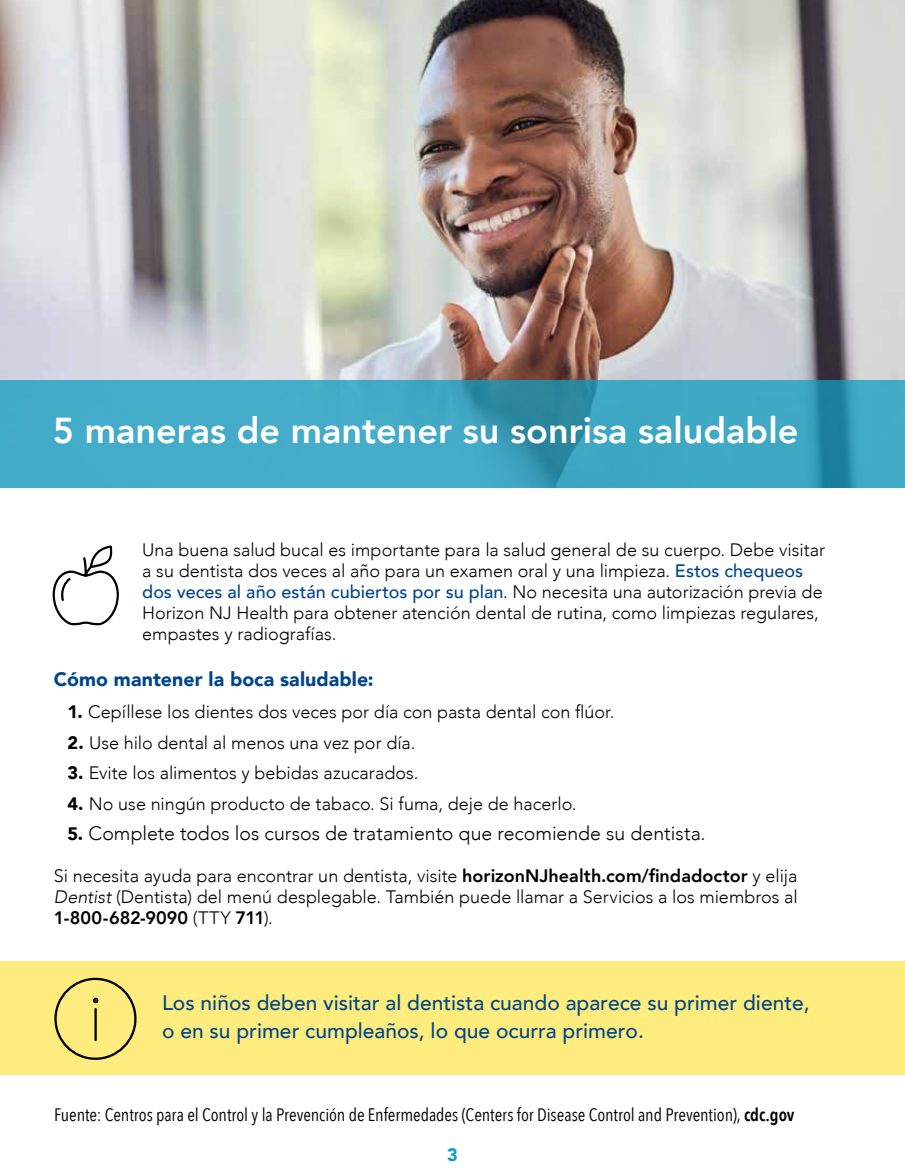
<style>
.page{position:relative;width:905px;height:1175px;background:#fff}
.page>*{position:absolute;margin:0;border:0;box-sizing:border-box;transform-origin:0 0}
.t1{font:800 36px "Avenir";color:#fff}
.t2{font:500 21px/28.5px "Avenir";color:#00468b}
.t3{font:300 19.5px "Avenir";color:#000}
.t4{font:900 19.5px "Avenir";letter-spacing:.005em;color:#00468b}
.t5{font:300 18px/21px "Avenir";color:#000}
.t6{font:18px "Avenir Next Condensed";letter-spacing:-.005em;color:#000}
.t7{font:900 18px "Avenir";color:#129dc0}
.s1{font-weight:500;color:#00468b}
.s2{font-weight:900}
.s3{font-weight:900;font-size:18px}
.s4{font-weight:800}
.s5{font-style:italic}
.s6{font-weight:600}
</style>
<div class="page">
<img style="left:0;top:0;width:904px;height:380px">
<svg style="left:0;top:380px;width:904px;height:108px;background:#3ea5c1"></svg>
<svg style="left:53px;top:545px;width:66px;height:80px"></svg>
<div style="left:0;top:961px;width:904px;height:114px;background:#ffec7e"></div>
<svg style="left:54px;top:977px;width:82px;height:82px"></svg>
<h1 class="t1" style="left:53px;top:402px;width:747px">5 maneras de mantener su sonrisa saludable</h1>
<p class="t5" style="left:142px;top:539px;width:684px">Una buena salud bucal es importante para la salud general de su cuerpo. Debe visitar a su dentista dos veces al año para un examen oral y una limpieza. <span class="s1">Estos chequeos dos veces al año están cubiertos por su plan</span>. No necesita una autorización previa de Horizon NJ Health para obtener atención dental de rutina, como limpiezas regulares, empastes y radiografías.</p>
<p class="t4" style="left:54px;top:662px;width:321px">Cómo mantener la boca saludable:</p>
<p class="t5" style="left:67px;top:701px;width:548px"><span class="s2">1.</span> Cepíllese los dientes dos veces por día con pasta dental con flúor.</p>
<p class="t5" style="left:67px;top:732px;width:349px"><span class="s2">2.</span> Use hilo dental al menos una vez por día.</p>
<p class="t5" style="left:67px;top:762px;width:352px"><span class="s2">3.</span> Evite los alimentos y bebidas azucarados.</p>
<p class="t5" style="left:67px;top:793px;width:510px"><span class="s2">4.</span> No use ningún producto de tabaco. Si fuma, deje de hacerlo.</p>
<p class="t3" style="left:67px;top:822px;width:639px"><span class="s3">5.</span> Complete todos los cursos de tratamiento que recomiende su dentista.</p>
<p class="t5" style="left:54px;top:865px;width:745px;text-align:justify">Si necesita ayuda para encontrar un dentista, visite <span class="s4">horizonNJhealth.com/findadoctor</span> y elija <span class="s5">Dentist</span> (Dentista) del menú desplegable. También puede llamar a Servicios a los miembros al <span class="s4">1-800-682-9090</span> (TTY <span class="s4">711</span>).</p>
<p class="t2" style="left:162px;top:987px;width:649px">Los niños deben visitar al dentista cuando aparece su primer diente, o en su primer cumpleaños, lo que ocurra primero.</p>
<p class="t6" style="left:54px;top:1098px;width:742px">Fuente: Centros para el Control y la Prevención de Enfermedades (Centers for Disease Control and Prevention), <span class="s6">cdc.gov</span></p>
<p class="t7" style="left:447px;top:1138px;width:12px">3</p>
</div>
